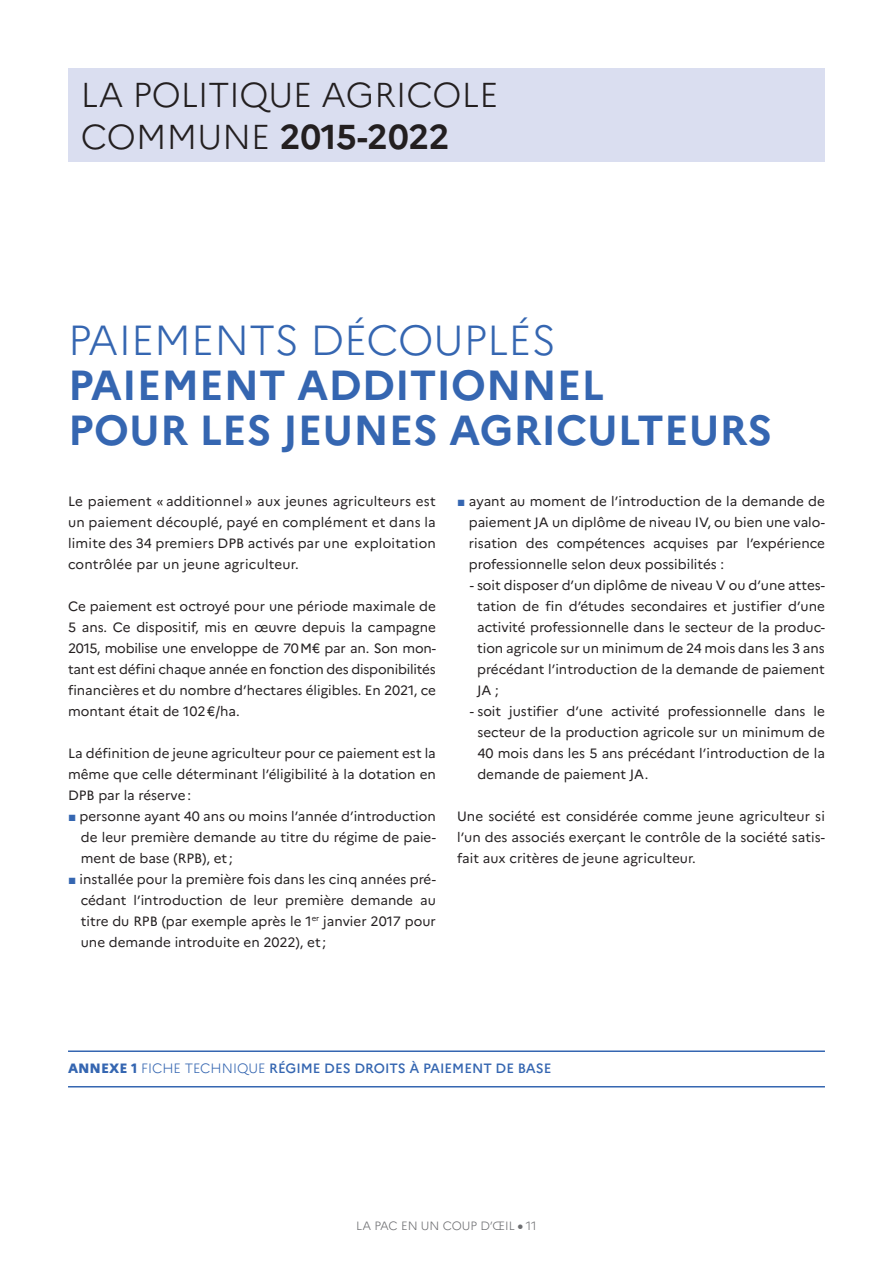
<style>
.page{position:relative;width:893px;height:1263px;background:#fff}
.page>*{position:absolute;margin:0;border:0;box-sizing:border-box;transform-origin:0 0}
._01_Titre{font:700 42px/45px "Marianne";color:#3566b1}
.t1{font:300 34.5px/41.8px "Marianne";letter-spacing:-.005em;color:#231f20}
._02_Texte{font:13.5px/21px "Marianne";color:#231f20;text-align:justify}
.Ref_annexes{font:500 13.5px "Marianne";color:#3566b1}
.t2{font:300 12px "Marianne";color:#6c6d70}
.s1{font-weight:700}
.s2{font-weight:300}
.s3{font-family:"Arial";font-weight:700;color:#3566b1}
.s4{font-weight:800}
</style>
<div class="page">
<div style="left:68px;top:68px;width:757px;height:94px;background:#dadef0"></div>
<hr style="left:68px;top:1050px;width:757px;height:2px;background:#3566b1">
<hr style="left:68px;top:1086px;width:757px;height:1px;background:#3566b1">
<h2 class="t1" style="left:81px;top:73px;width:419px">LA POLITIQUE AGRICOLE<br>COMMUNE <span class="s1">2015-2022</span></h2>
<p class="_01_Titre" style="left:68px;top:314px;width:706px"><span class="s2">PAIEMENTS DÉCOUPLÉS<br></span>PAIEMENT ADDITIONNEL<br>POUR LES JEUNES AGRICULTEURS</p>
<p class="_02_Texte" style="left:68px;top:489px;width:369px">Le paiement « additionnel » aux jeunes agriculteurs est un paiement découplé, payé en complément et dans la limite des 34 premiers DPB activés par une exploitation contrôlée par un jeune agriculteur.</p>
<p class="_02_Texte" style="left:68px;top:594px;width:369px">Ce paiement est octroyé pour une période maximale de 5 ans. Ce dispositif, mis en œuvre depuis la campagne 2015, mobilise une enveloppe de 70 M€ par an. Son mon&shy;tant est défini chaque année en fonction des disponibilités financières et du nombre d’hectares éligibles. En 2021, ce montant était de 102 €/ha.</p>
<p class="_02_Texte" style="left:68px;top:741px;width:369px">La définition de jeune agriculteur pour ce paiement est la même que celle déterminant l’éligibilité à la dotation en DPB par la réserve :</p>
<p class="_02_Texte" style="left:81px;top:804px;width:357px;text-indent:-13px"><span class="s3">■</span> personne ayant 40 ans ou moins l’année d’introduction de leur première demande au titre du régime de paie&shy;ment de base (RPB), et ;</p>
<p class="_02_Texte" style="left:81px;top:867px;width:357px;text-indent:-13px"><span class="s3">■</span> installée pour la première fois dans les cinq années pré&shy;cédant l’introduction de leur première demande au titre du RPB (par exemple après le 1<sup>er</sup> janvier 2017 pour une demande introduite en 2022), et ;</p>
<p class="_02_Texte" style="left:469px;top:489px;width:358px;text-indent:-12px"><span class="s3">■</span> ayant au moment de l’introduction de la demande de paiement JA un diplôme de niveau IV, ou bien une valo&shy;risation des compétences acquises par l’expérience professionnelle selon deux possibilités :</p>
<p class="_02_Texte" style="left:477px;top:573px;width:349px;text-indent:-7px">- soit disposer d’un diplôme de niveau V ou d’une attes&shy;tation de fin d’études secondaires et justifier d’une activité professionnelle dans le secteur de la produc&shy;tion agricole sur un minimum de 24 mois dans les 3 ans précédant l’introduction de la demande de paiement JA ;</p>
<p class="_02_Texte" style="left:477px;top:699px;width:349px;text-indent:-8px">- soit justifier d’une activité professionnelle dans le secteur de la production agricole sur un minimum de 40 mois dans les 5 ans précédant l’introduction de la demande de paiement JA.</p>
<p class="_02_Texte" style="left:457px;top:804px;width:369px">Une société est considérée comme jeune agriculteur si l’un des associés exerçant le contrôle de la société satis&shy;fait aux critères de jeune agriculteur.</p>
<p class="Ref_annexes" style="left:68px;top:1060px;width:485px"><span class="s4">ANNEXE 1</span> <span class="s2">FICHE TECHNIQUE</span> RÉGIME DES DROITS À PAIEMENT DE BASE</p>
<p class="t2" style="left:356px;top:1218px;width:182px">LA PAC EN UN COUP D’ŒIL 11</p>
</div>
